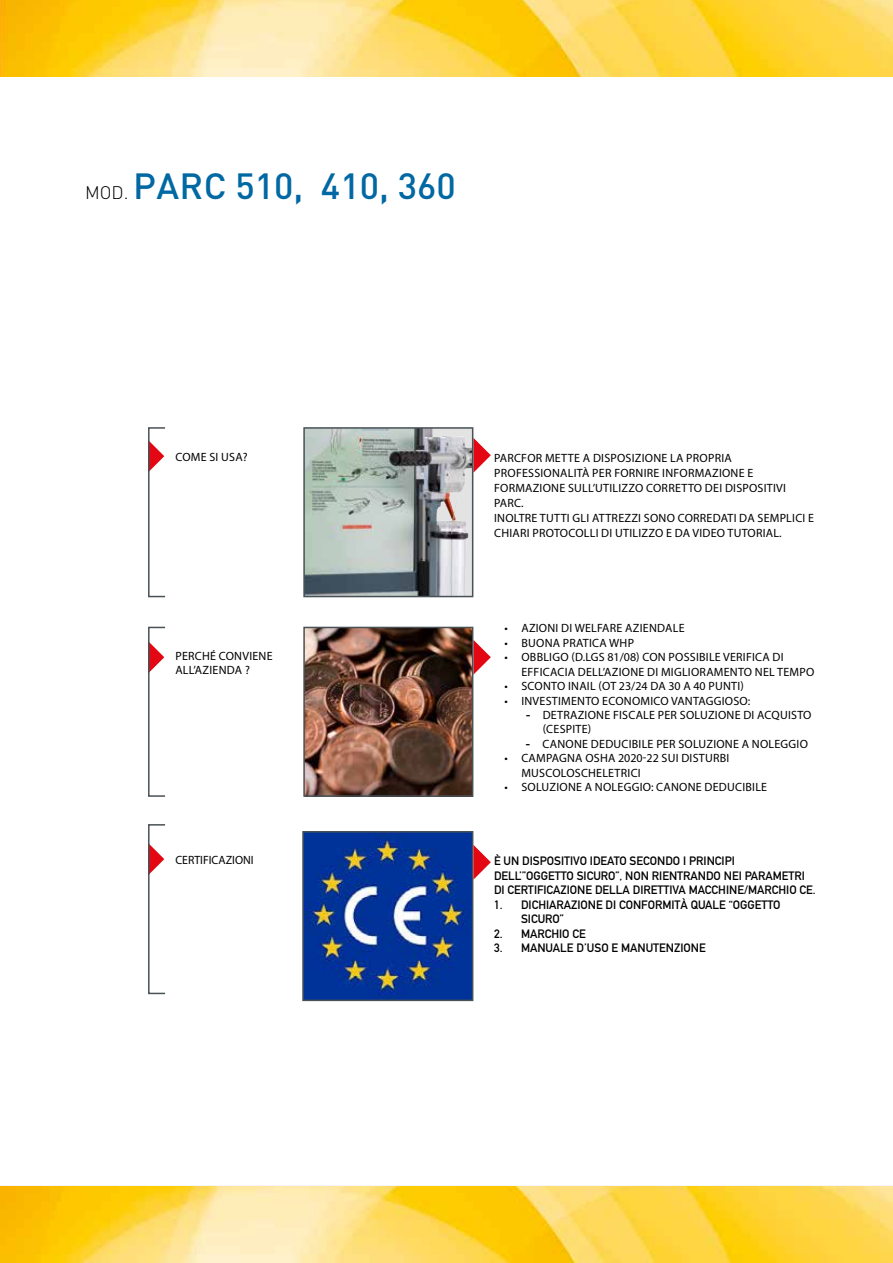
<style>
.page{position:relative;width:893px;height:1263px;background:#fff}
.page>*{position:absolute;margin:0;border:0;box-sizing:border-box;transform-origin:0 0}
.t1{font:500 36px "DIN Pro";color:#0068a3}
.t2{font:12px/15px "Myriad Pro";letter-spacing:.02em;color:#000}
.t3{font:700 12px/14.4px "DIN Alternate";color:#000}
.t4{font:12px "Myriad Pro";color:#000}
.s1{font-weight:300;font-size:18px;color:#000}
.s2{font-family:"DIN Alternate";font-weight:700}
</style>
<div class="page">
<img style="left:0;top:1187px;width:893px;height:76px">
<hr style="left:0;top:1186px;width:893px;height:1px;background:#485156">
<img style="left:0;top:0;width:893px;height:77px">
<svg style="left:473px;top:438px;width:18px;height:35px"></svg>
<img style="left:306px;top:430px;width:164px;height:164px">
<div style="left:303px;top:427px;width:170px;height:170px;border:2px solid #485156"></div>
<svg style="left:473px;top:640px;width:18px;height:35px"></svg>
<img style="left:305px;top:834px;width:165px;height:164px">
<div style="left:302px;top:831px;width:171px;height:170px;border:2px solid #485156"></div>
<svg style="left:473px;top:845px;width:18px;height:35px"></svg>
<img style="left:306px;top:630px;width:164px;height:164px">
<div style="left:303px;top:627px;width:170px;height:170px;border:2px solid #485156"></div>
<svg style="left:151px;top:443px;width:12px;height:27px"></svg>
<div style="left:148px;top:427px;width:18px;height:170px;border:2px solid #485156"></div>
<svg style="left:151px;top:644px;width:12px;height:27px"></svg>
<div style="left:148px;top:627px;width:18px;height:170px;border:2px solid #485156"></div>
<svg style="left:151px;top:846px;width:12px;height:27px"></svg>
<div style="left:148px;top:824px;width:18px;height:170px;border:2px solid #485156"></div>
<h1 class="t1" style="left:85px;top:163px;width:372px"><span class="s1">MOD.</span> PARC 510, 410, 360</h1>
<p class="t2" style="left:175px;top:449px;width:74px">COME SI USA?</p>
<p class="t2" style="left:175px;top:648px;width:99px;line-height:14.4px">PERCHÉ CONVIENE<br>ALL’AZIENDA ?</p>
<p class="t4" style="left:175px;top:852px;width:80px">CERTIFICAZIONI</p>
<p class="t2" style="left:494px;top:450px;width:321px">PARCFOR METTE A DISPOSIZIONE LA PROPRIA PROFESSIONALITÀ PER FORNIRE INFORMAZIONE E FORMAZIONE SULL’UTILIZZO CORRETTO DEI DISPOSITIVI PARC.<br>INOLTRE TUTTI GLI ATTREZZI SONO CORREDATI DA SEMPLICI E CHIARI PROTOCOLLI DI UTILIZZO E DA VIDEO TUTORIAL.</p>
<p class="t2" style="left:504px;top:621px;width:182px">• AZIONI DI WELFARE AZIENDALE</p>
<p class="t2" style="left:504px;top:635px;width:131px">• BUONA PRATICA WHP</p>
<p class="t2" style="left:521px;top:650px;width:294px;line-height:14.4px;text-indent:-17px">• OBBLIGO (D.LGS 81/08) CON POSSIBILE VERIFICA DI<br>EFFICACIA DELL’AZIONE DI MIGLIORAMENTO NEL TEMPO</p>
<p class="t2" style="left:504px;top:678px;width:241px">• SCONTO INAIL (OT 23/24 DA 30 A 40 PUNTI)</p>
<p class="t2" style="left:504px;top:693px;width:248px">• INVESTIMENTO ECONOMICO VANTAGGIOSO:</p>
<p class="t2" style="left:543px;top:707px;width:270px;line-height:14.4px;text-indent:-17px"><span class="s2">-</span> DETRAZIONE FISCALE PER SOLUZIONE DI ACQUISTO (CESPITE)</p>
<p class="t2" style="left:526px;top:736px;width:284px"><span class="s2">-</span> CANONE DEDUCIBILE PER SOLUZIONE A NOLEGGIO</p>
<p class="t2" style="left:521px;top:751px;width:210px;line-height:14.4px;text-indent:-17px">• CAMPAGNA OSHA 2020-22 SUI DISTURBI<br>MUSCOLOSCHELETRICI</p>
<p class="t2" style="left:504px;top:779px;width:264px">• SOLUZIONE A NOLEGGIO: CANONE DEDUCIBILE</p>
<p class="t3" style="left:494px;top:853px;width:323px">È UN DISPOSITIVO IDEATO SECONDO I PRINCIPI<br>DELL’”OGGETTO SICURO”, NON RIENTRANDO NEI PARAMETRI<br>DI CERTIFICAZIONE DELLA DIRETTIVA MACCHINE/MARCHIO CE.</p>
<p class="t3" style="left:521px;top:896px;width:261px;text-indent:-27px">1. DICHIARAZIONE DI CONFORMITÀ QUALE “OGGETTO<br>SICURO”</p>
<p class="t3" style="left:494px;top:925px;width:93px">2. MARCHIO CE</p>
<p class="t3" style="left:494px;top:940px;width:213px">3. MANUALE D’USO E MANUTENZIONE</p>
</div>
